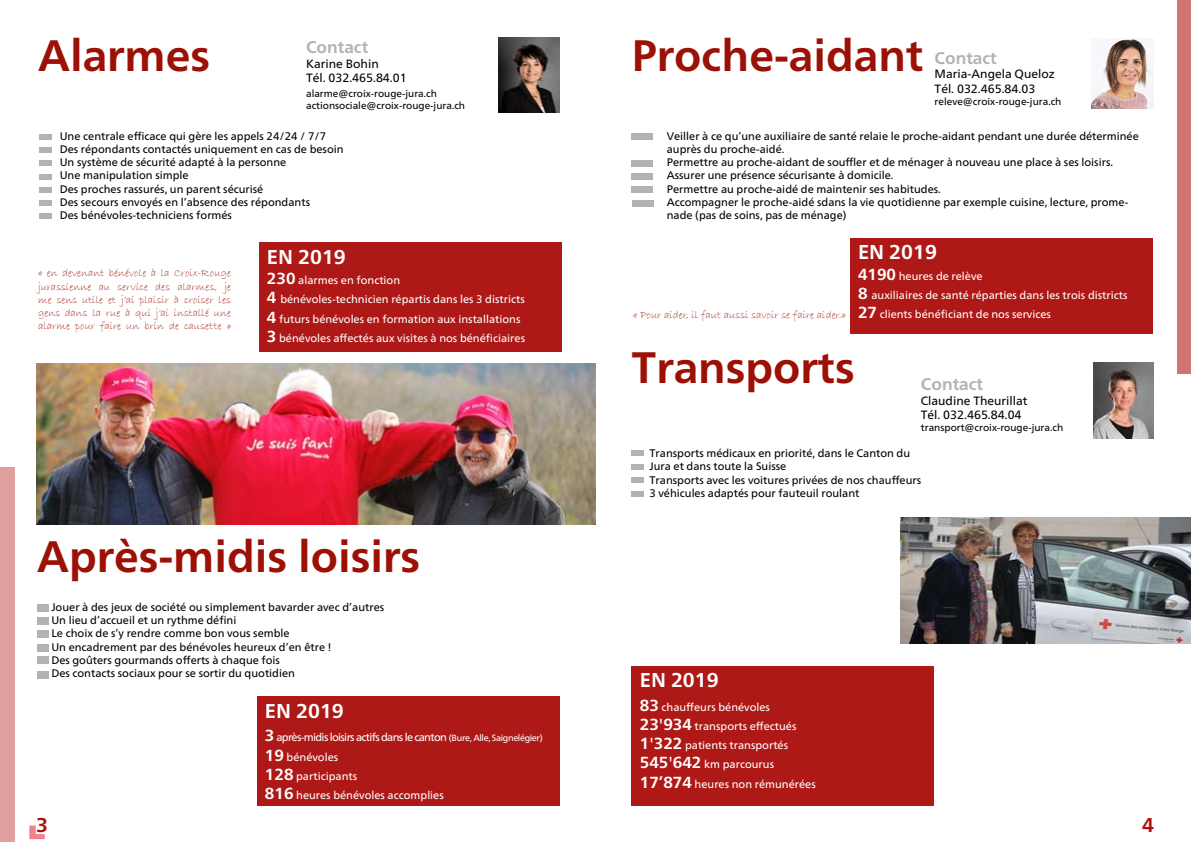
<style>
.page{position:relative;width:1191px;height:842px;background:#fff}
.page>*{position:absolute;margin:0;border:0;box-sizing:border-box;transform-origin:0 0}
.t1{font:700 44px "Frutiger Neue LT";color:#9c1006}
.t2{font:700 20px "Frutiger Neue LT";color:#fff}
.t3{font:700 20px "Frutiger Neue LT";color:#ae0f0a}
.t4{font:700 17px "Frutiger Neue LT";color:#b3b2b2}
.t5{font:12px/14.4px "Frutiger Neue LT";color:#000}
.t6{font:11px/13.2px "Frutiger Neue LT";color:#000}
.t7{font:11px/19.2px "Frutiger Neue LT";color:#fff}
.t8{font:11px/13.2px "Bradley Hand ITC";color:#9c1006;text-align:justify}
.t9{font:10px/12px "Frutiger Neue LT";color:#000}
.s1{font-weight:700;font-size:16px}
.s2{font-size:9px}
</style>
<div class="page">
<div style="left:0;top:468px;width:15px;height:374px;background:#de9f9d"></div>
<div style="left:1177px;top:0;width:14px;height:373px;background:#d07471"></div>
<div style="left:631px;top:666px;width:303px;height:140px;background:#ae1917"></div>
<div style="left:259px;top:242px;width:302px;height:109px;background:#ae1917"></div>
<img style="left:499px;top:37px;width:60px;height:76px">
<div style="left:39px;top:134px;width:13px;height:5px;background:#b3b2b2"></div>
<div style="left:39px;top:147px;width:13px;height:6px;background:#b3b2b2"></div>
<div style="left:39px;top:161px;width:13px;height:5px;background:#b3b2b2"></div>
<div style="left:39px;top:174px;width:13px;height:6px;background:#b3b2b2"></div>
<div style="left:39px;top:187px;width:13px;height:6px;background:#b3b2b2"></div>
<div style="left:39px;top:200px;width:13px;height:6px;background:#b3b2b2"></div>
<div style="left:39px;top:213px;width:13px;height:6px;background:#b3b2b2"></div>
<img style="left:36px;top:364px;width:559px;height:160px">
<div style="left:257px;top:697px;width:302px;height:109px;background:#ae1917"></div>
<img style="left:901px;top:517px;width:290px;height:127px">
<img style="left:1093px;top:363px;width:61px;height:75px">
<div style="left:631px;top:451px;width:13px;height:5px;background:#b3b2b2"></div>
<div style="left:631px;top:464px;width:13px;height:5px;background:#b3b2b2"></div>
<div style="left:631px;top:477px;width:13px;height:6px;background:#b3b2b2"></div>
<div style="left:631px;top:491px;width:13px;height:5px;background:#b3b2b2"></div>
<img style="left:1091px;top:38px;width:63px;height:71px">
<div style="left:631px;top:133px;width:22px;height:7px;background:#b3b2b2"></div>
<div style="left:631px;top:160px;width:22px;height:6px;background:#b3b2b2"></div>
<div style="left:631px;top:174px;width:22px;height:6px;background:#b3b2b2"></div>
<div style="left:631px;top:186px;width:22px;height:7px;background:#b3b2b2"></div>
<div style="left:632px;top:200px;width:21px;height:6px;background:#b3b2b2"></div>
<div style="left:849px;top:238px;width:303px;height:95px;background:#ae1917"></div>
<div style="left:37px;top:617px;width:11px;height:8px;background:#b3b2b2"></div>
<div style="left:37px;top:630px;width:11px;height:8px;background:#b3b2b2"></div>
<div style="left:37px;top:644px;width:11px;height:7px;background:#b3b2b2"></div>
<div style="left:37px;top:657px;width:11px;height:7px;background:#b3b2b2"></div>
<div style="left:37px;top:671px;width:11px;height:7px;background:#b3b2b2"></div>
<div style="left:37px;top:604px;width:11px;height:8px;background:#b3b2b2"></div>
<svg style="left:29px;top:825px;width:16px;height:14px"></svg>
<h1 class="t1" style="left:38px;top:30px;width:174px">Alarmes</h1>
<h3 class="t4" style="left:306px;top:37px;width:64px">Contact</h3>
<p class="t5" style="left:306px;top:56px;width:102px">Karine Bohin<br>Tél. 032.465.84.01</p>
<p class="t9" style="left:306px;top:87px;width:161px">alarme@croix-rouge-jura.ch actionsociale@croix-rouge-jura.ch</p>
<p class="t6" style="left:60px;top:129px;width:285px">Une centrale efficace qui gère les appels 24/24 / 7/7<br>Des répondants contactés uniquement en cas de besoin Un système de sécurité adapté à la personne<br>Une manipulation simple<br>Des proches rassurés, un parent sécurisé<br>Des secours envoyés en l’absence des répondants<br>Des bénévoles-techniciens formés</p>
<p class="t8" style="left:38px;top:267px;width:194px">« en devenant bénévole à la Croix-Rouge jurassienne au service des alarmes, je me sens utile et j’ai plaisir à croiser les gens dans la rue à qui j’ai installé une alarme pour faire un brin de causette »</p>
<h2 class="t2" style="left:267px;top:245px;width:80px">EN 2019</h2>
<p class="t7" style="left:267px;top:271px;width:260px"><span class="s1">230</span> alarmes en fonction<br><span class="s1">4</span> bénévoles-technicien répartis dans les 3 districts <span class="s1">4</span> futurs bénévoles en formation aux installations <span class="s1">3</span> bénévoles affectés aux visites à nos bénéficiaires</p>
<h1 class="t1" style="left:37px;top:531px;width:385px">Après-midis loisirs</h1>
<p class="t6" style="left:51px;top:600px;width:334px">Jouer à des jeux de société ou simplement bavarder avec d’autres Un lieu d’accueil et un rythme défini<br>Le choix de s’y rendre comme bon vous semble<br>Un encadrement par des bénévoles heureux d’en être !<br>Des goûters gourmands offerts à chaque fois<br>Des contacts sociaux pour se sortir du quotidien</p>
<h2 class="t2" style="left:265px;top:699px;width:80px">EN 2019</h2>
<p class="t7" style="left:265px;top:728px;width:279px"><span class="s1">3</span> après-midis loisirs actifs dans le canton <span class="s2">(Bure, Alle, Saignelégier)<br></span><span class="s1">19</span> bénévoles<br><span class="s1">128</span> participants<br><span class="s1">816</span> heures bénévoles accomplies</p>
<h1 class="t1" style="left:631px;top:30px;width:293px">Proche-aidant</h1>
<h3 class="t4" style="left:934px;top:48px;width:64px">Contact</h3>
<p class="t5" style="left:934px;top:67px;width:122px">Maria-Angela Queloz<br>Tél. 032.465.84.03</p>
<p class="t9" style="left:934px;top:95px;width:128px">releve@croix-rouge-jura.ch</p>
<p class="t6" style="left:667px;top:129px;width:473px">Veiller à ce qu’une auxiliaire de santé relaie le proche-aidant pendant une durée déterminée auprès du proche-aidé.<br>Permettre au proche-aidant de souffler et de ménager à nouveau une place à ses loisirs.<br>Assurer une présence sécurisante à domicile.<br>Permettre au proche-aidé de maintenir ses habitudes.<br>Accompagner le proche-aidé sdans la vie quotidienne par exemple cuisine, lecture, prome&shy;nade (pas de soins, pas de ménage)</p>
<p class="t8" style="left:633px;top:308px;width:214px">« Pour aider, il faut aussi savoir se faire aider.»</p>
<h2 class="t2" style="left:858px;top:240px;width:80px">EN 2019</h2>
<p class="t7" style="left:858px;top:266px;width:271px"><span class="s1">4190</span> heures de relève<br><span class="s1">8</span> auxiliaires de santé réparties dans les trois districts<br><span class="s1">27</span> clients bénéficiant de nos services</p>
<h1 class="t1" style="left:631px;top:342px;width:225px">Transports</h1>
<h3 class="t4" style="left:921px;top:374px;width:64px">Contact</h3>
<p class="t5" style="left:921px;top:393px;width:108px">Claudine Theurillat<br>Tél. 032.465.84.04</p>
<p class="t9" style="left:921px;top:421px;width:144px">transport@croix-rouge-jura.ch</p>
<p class="t6" style="left:649px;top:447px;width:273px">Transports médicaux en priorité, dans le Canton du Jura et dans toute la Suisse<br>Transports avec les voitures privées de nos chauffeurs 3 véhicules adaptés pour fauteuil roulant</p>
<h2 class="t2" style="left:640px;top:668px;width:80px">EN 2019</h2>
<p class="t7" style="left:640px;top:697px;width:177px"><span class="s1">83</span> chauffeurs bénévoles<br><span class="s1">23'934</span> transports effectués<br><span class="s1">1'322</span> patients transportés<br><span class="s1">545'642</span> km parcourus<br><span class="s1">17’874</span> heures non rémunérées</p>
<h2 class="t3" style="left:36px;top:813px;width:13px">3</h2>
<h2 class="t3" style="left:1142px;top:813px;width:13px">4</h2>
</div>
